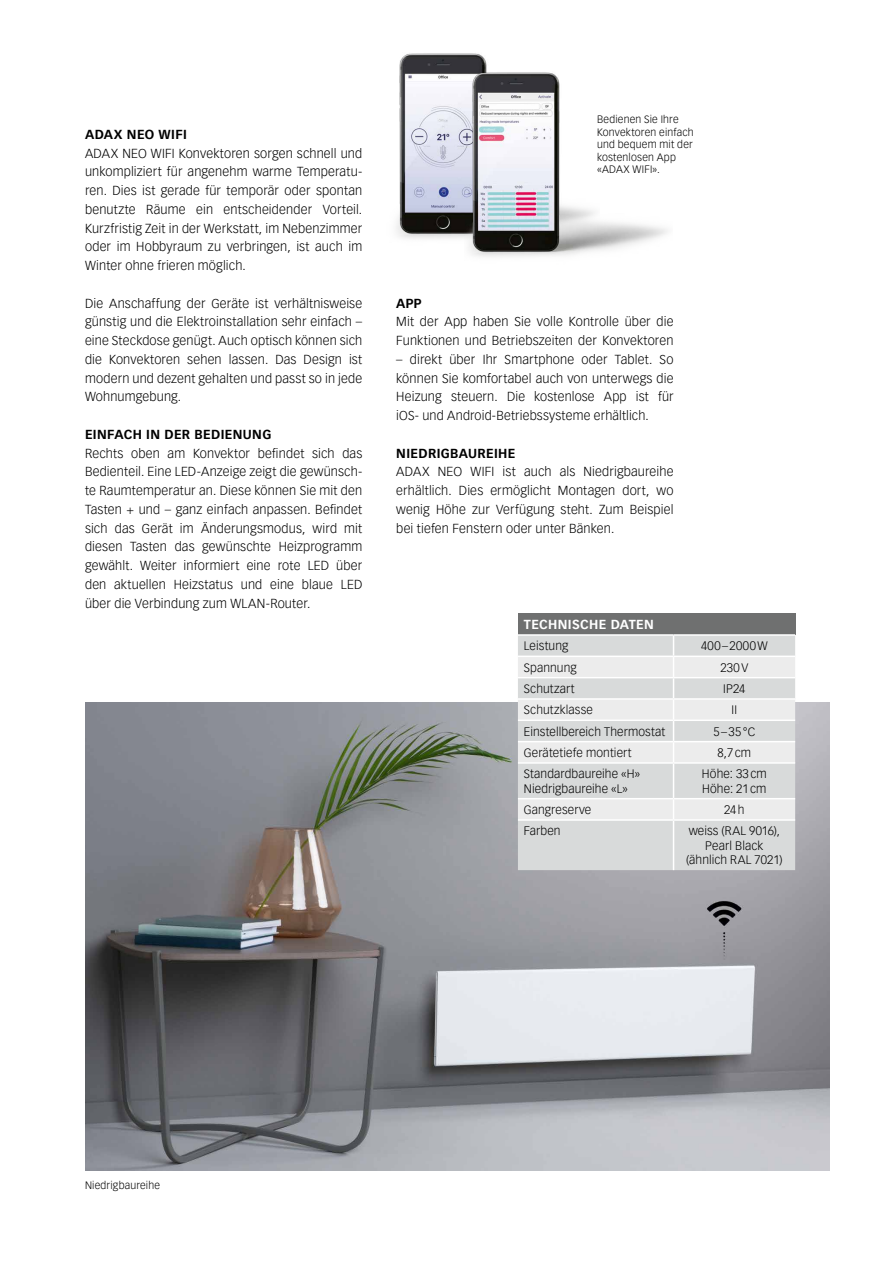
<style>
.page{position:relative;width:893px;height:1263px;background:#fff}
.page>*{position:absolute;margin:0;border:0;box-sizing:border-box;transform-origin:0 0}
.t1{font:300 12.75px/18.8px "Vectora LT Pro";letter-spacing:.01em;color:#000;text-align:justify}
.t2{font:700 12.75px "Vectora LT Pro";letter-spacing:.03em;color:#000}
.t3{font:700 12.75px "Vectora LT Pro";letter-spacing:.03em;color:#fff}
.t4{font:300 12px/14.4px "Vectora LT Pro";letter-spacing:.01em;color:#000}
.t5{font:300 12px "Vectora LT Pro";letter-spacing:.045em;color:#000}
.t6{font:300 10.5px/12.6px "Vectora LT Pro";letter-spacing:.02em;color:#000}
</style>
<div class="page">
<img style="left:85px;top:702px;width:744px;height:468px">
<img style="left:396px;top:53px;width:91px;height:186px">
<img style="left:464px;top:66px;width:204px;height:191px">
<div style="left:518px;top:613px;width:277px;height:22px;background:#6f7070"></div>
<div style="left:518px;top:636px;width:277px;height:234px;background:#d8dada"></div>
<svg style="left:518px;top:657px;width:277px;height:162px;fill:#ececec"></svg>
<hr style="left:518px;top:634px;width:155px;height:2px;background:#fff">
<hr style="left:673px;top:634px;width:122px;height:2px;background:#fff">
<hr style="left:518px;top:655px;width:155px;height:2px;background:#fff">
<hr style="left:673px;top:655px;width:122px;height:2px;background:#fff">
<hr style="left:518px;top:677px;width:155px;height:1px;background:#fff">
<hr style="left:673px;top:677px;width:122px;height:1px;background:#fff">
<hr style="left:518px;top:698px;width:155px;height:2px;background:#fff">
<hr style="left:673px;top:698px;width:122px;height:2px;background:#fff">
<hr style="left:518px;top:719px;width:155px;height:2px;background:#fff">
<hr style="left:673px;top:719px;width:122px;height:2px;background:#fff">
<hr style="left:518px;top:741px;width:155px;height:1px;background:#fff">
<hr style="left:673px;top:741px;width:122px;height:1px;background:#fff">
<svg style="left:673px;top:636px;width:1px;height:126px"></svg>
<hr style="left:518px;top:762px;width:155px;height:2px;background:#fff">
<hr style="left:673px;top:762px;width:122px;height:2px;background:#fff">
<hr style="left:673px;top:764px;width:1px;height:34px;background:#fff">
<hr style="left:518px;top:798px;width:155px;height:1px;background:#fff">
<hr style="left:673px;top:798px;width:122px;height:1px;background:#fff">
<svg style="left:673px;top:799px;width:1px;height:20px"></svg>
<hr style="left:518px;top:819px;width:155px;height:2px;background:#fff">
<hr style="left:673px;top:819px;width:122px;height:2px;background:#fff">
<hr style="left:673px;top:821px;width:1px;height:49px;background:#fff">
<p class="t2" style="left:85px;top:126px;width:103px">ADAX NEO WIFI</p>
<p class="t1" style="left:85px;top:144px;width:279px">ADAX NEO WIFI Konvektoren sorgen schnell und unkompliziert für angenehm warme Temperatu&shy;ren. Dies ist gerade für temporär oder spontan benutzte Räume ein entscheidender Vorteil.<br>Kurzfristig Zeit in der Werkstatt, im Nebenzimmer oder im Hobbyraum zu verbringen, ist auch im Winter ohne frieren möglich.</p>
<p class="t1" style="left:85px;top:294px;width:279px">Die Anschaffung der Geräte ist verhältnisweise günstig und die Elektroinstallation sehr einfach – eine Steckdose genügt. Auch optisch können sich die Konvektoren sehen lassen. Das Design ist modern und dezent gehalten und passt so in jede Wohnumgebung.</p>
<p class="t2" style="left:85px;top:426px;width:188px">EINFACH IN DER BEDIENUNG</p>
<p class="t1" style="left:85px;top:444px;width:279px">Rechts oben am Konvektor befindet sich das Bedienteil. Eine LED-Anzeige zeigt die gewünsch&shy;te Raumtemperatur an. Diese können Sie mit den Tasten + und – ganz einfach anpassen. Befindet sich das Gerät im Änderungsmodus, wird mit diesen Tasten das gewünschte Heizprogramm gewählt. Weiter informiert eine rote LED über den aktuellen Heizstatus und eine blaue LED über die Verbindung zum WLAN-Router.</p>
<p class="t6" style="left:597px;top:113px;width:98px">Bedienen Sie Ihre<br>Konvektoren einfach und bequem mit der kostenlosen App «ADAX WIFI».</p>
<p class="t2" style="left:396px;top:295px;width:27px">APP</p>
<p class="t1" style="left:396px;top:312px;width:279px">Mit der App haben Sie volle Kontrolle über die<br>Funktionen und Betriebszeiten der Konvektoren</p>
<p class="t1" style="left:396px;top:350px;width:279px">– direkt über Ihr Smartphone oder Tablet. So können Sie komfortabel auch von unterwegs die Heizung steuern. Die kostenlose App ist für iOS- und Android-Betriebssysteme erhältlich.</p>
<p class="t2" style="left:396px;top:445px;width:121px">NIEDRIGBAUREIHE</p>
<p class="t1" style="left:396px;top:462px;width:279px">ADAX NEO WIFI ist auch als Niedrigbaureihe erhältlich. Dies ermöglicht Montagen dort, wo wenig Höhe zur Verfügung steht. Zum Beispiel bei tiefen Fenstern oder unter Bänken.</p>
<p class="t3" style="left:524px;top:617px;width:131px">TECHNISCHE DATEN</p>
<p class="t4" style="left:524px;top:639px;width:46px">Leistung</p>
<p class="t5" style="left:701px;top:639px;width:68px">400–2000W</p>
<p class="t4" style="left:524px;top:660px;width:54px">Spannung</p>
<p class="t4" style="left:720px;top:660px;width:29px">230V</p>
<p class="t4" style="left:524px;top:681px;width:52px">Schutzart</p>
<p class="t4" style="left:723px;top:681px;width:24px">IP24</p>
<p class="t4" style="left:524px;top:703px;width:71px">Schutzklasse</p>
<p class="t4" style="left:732px;top:703px;width:7px">II</p>
<p class="t4" style="left:524px;top:724px;width:143px">Einstellbereich Thermostat</p>
<p class="t4" style="left:713px;top:724px;width:43px">5–35°C</p>
<p class="t4" style="left:524px;top:745px;width:109px">Gerätetiefe montiert</p>
<p class="t4" style="left:718px;top:745px;width:35px">8,7cm</p>
<p class="t4" style="left:524px;top:767px;width:118px">Standardbaureihe «H»<br>Niedrigbaureihe «L»</p>
<p class="t4" style="left:702px;top:767px;width:66px">Höhe: 33cm<br>Höhe: 21cm</p>
<p class="t4" style="left:524px;top:802px;width:69px">Gangreserve</p>
<p class="t4" style="left:724px;top:802px;width:22px">24h</p>
<p class="t4" style="left:524px;top:824px;width:38px">Farben</p>
<p class="t4" style="left:686px;top:824px;width:98px;text-align:center">weiss (RAL 9016),<br>Pearl Black (ähnlich RAL 7021)</p>
<p class="t6" style="left:85px;top:1179px;width:77px">Niedrigbaureihe</p>
</div>
